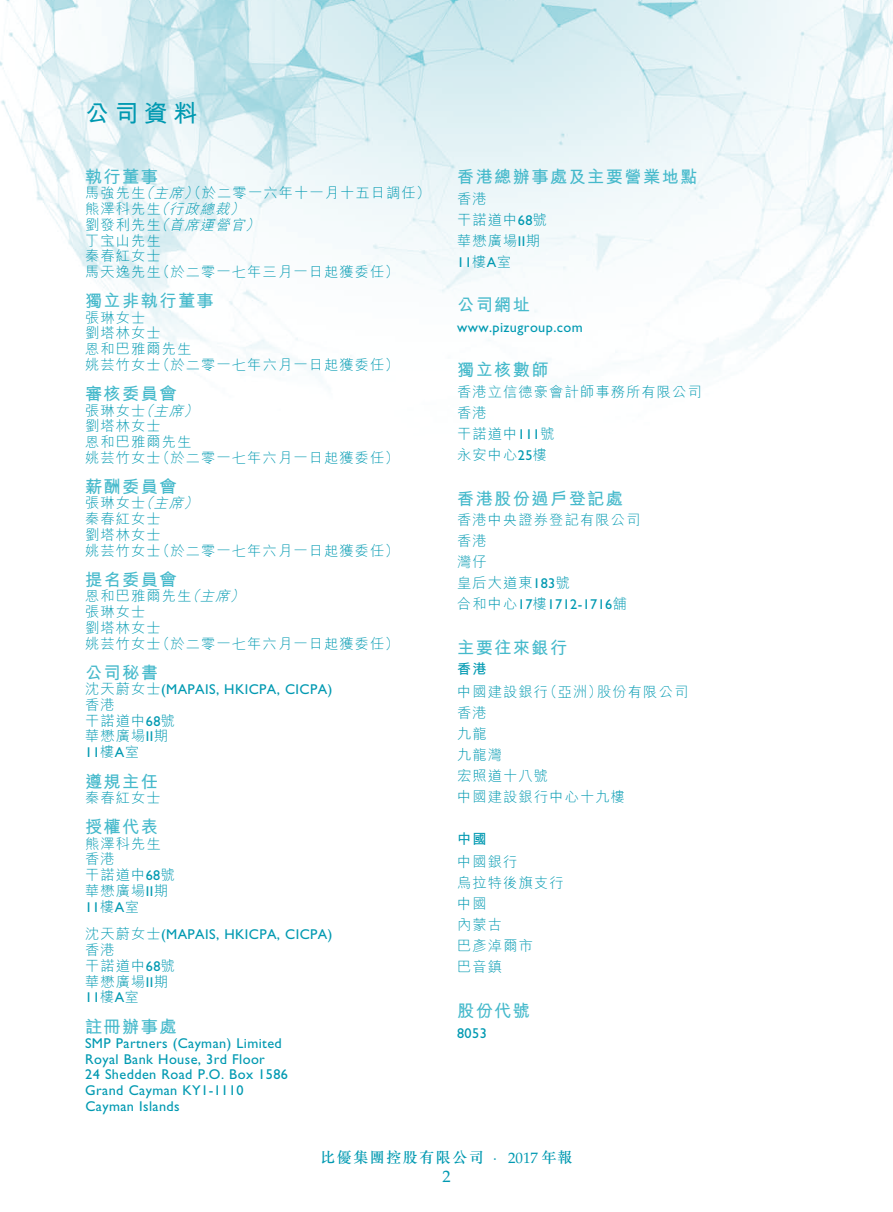
<style>
.page{position:relative;width:893px;height:1212px;background:#fff}
.page>*{position:absolute;margin:0;border:0;box-sizing:border-box;transform-origin:0 0}
.t1{font:700 24px "M Hei HK";color:#0099b1}
.t2{font:700 17.25px "M Hei HK";letter-spacing:.08em;color:#45b9cb}
.t3{font:16.5px "Palatino LT Std";color:#0099b1}
.t4{font:500 15px "M Sung HK";letter-spacing:.1em;color:#0099b1}
.t5{font:15px "Palatino LT Std";color:#0099b1}
.t6{font:300 14.25px/21px "M Hei HK";letter-spacing:.08em;color:#0099b1}
.t7{font:14.25px/15.8px "Gill Sans Std";letter-spacing:.03em;color:#0099b1}
.t8{font:italic 300 14.25px "M Hei HK";color:#0099b1}
.t9{font:700 14.25px "M Hei HK";color:#0099b1}
.s1{font-style:italic}
.s2{font-family:"M Hei HK";font-weight:300}
.s3{font-family:"Gill Sans Std";font-weight:400}
.s4{font-family:"M Sung HK";font-weight:500}
</style>
<div class="page">
<img style="left:0;top:0;width:893px;height:376px">
<h1 class="t1" style="left:85px;top:95px;width:114px">公司資料</h1>
<p class="t2" style="left:85px;top:164px;width:75px">執行董事</p>
<p class="t8" style="left:139px;top:183px;width:21px">（</p>
<p class="t6" style="left:184px;top:182px;width:248px"><span class="s1">）</span>（於二零一六年十一月十五日調任(</p>
<p class="t6" style="left:85px;top:182px;width:62px">馬強先生</p>
<p class="t8" style="left:154px;top:183px;width:36px">主席</p>
<p class="t8" style="left:154px;top:199px;width:21px">（</p>
<p class="t8" style="left:230px;top:199px;width:21px">(</p>
<p class="t8" style="left:169px;top:199px;width:67px">行政總裁</p>
<p class="t6" style="left:85px;top:198px;width:77px">熊澤科先生</p>
<p class="t8" style="left:169px;top:215px;width:82px">首席運營官</p>
<p class="t8" style="left:154px;top:215px;width:21px">（</p>
<p class="t8" style="left:245px;top:215px;width:21px">(</p>
<p class="t6" style="left:85px;top:213px;width:77px">劉發利先生</p>
<p class="t6" style="left:85px;top:229px;width:77px">丁宝山先生</p>
<p class="t6" style="left:85px;top:245px;width:77px">秦春紅女士</p>
<p class="t6" style="left:156px;top:261px;width:245px">（於二零一七年三月一日起獲委任(</p>
<p class="t6" style="left:85px;top:261px;width:77px">馬天逸先生</p>
<p class="t2" style="left:85px;top:289px;width:130px">獨立非執行董事</p>
<p class="t6" style="left:85px;top:306px;width:62px">張琳女士</p>
<p class="t6" style="left:85px;top:322px;width:77px">劉塔林女士</p>
<p class="t6" style="left:85px;top:338px;width:108px">恩和巴雅爾先生</p>
<p class="t6" style="left:156px;top:354px;width:245px">（於二零一七年六月一日起獲委任(</p>
<p class="t6" style="left:85px;top:354px;width:77px">姚芸竹女士</p>
<p class="t2" style="left:85px;top:381px;width:93px">審核委員會</p>
<p class="t8" style="left:139px;top:400px;width:21px">（</p>
<p class="t8" style="left:184px;top:400px;width:21px">(</p>
<p class="t6" style="left:85px;top:399px;width:62px">張琳女士</p>
<p class="t6" style="left:85px;top:415px;width:77px">劉塔林女士</p>
<p class="t6" style="left:85px;top:431px;width:108px">恩和巴雅爾先生</p>
<p class="t6" style="left:156px;top:446px;width:245px">（於二零一七年六月一日起獲委任(</p>
<p class="t8" style="left:154px;top:400px;width:36px">主席</p>
<p class="t6" style="left:85px;top:446px;width:77px">姚芸竹女士</p>
<p class="t2" style="left:85px;top:474px;width:93px">薪酬委員會</p>
<p class="t8" style="left:139px;top:493px;width:21px">（</p>
<p class="t8" style="left:184px;top:493px;width:21px">(</p>
<p class="t6" style="left:85px;top:492px;width:62px">張琳女士</p>
<p class="t6" style="left:85px;top:508px;width:77px">秦春紅女士</p>
<p class="t6" style="left:85px;top:524px;width:77px">劉塔林女士</p>
<p class="t8" style="left:154px;top:493px;width:36px">主席</p>
<p class="t6" style="left:156px;top:539px;width:245px">（於二零一七年六月一日起獲委任(</p>
<p class="t6" style="left:85px;top:539px;width:77px">姚芸竹女士</p>
<p class="t2" style="left:85px;top:567px;width:93px">提名委員會</p>
<p class="t8" style="left:185px;top:586px;width:21px">（</p>
<p class="t8" style="left:230px;top:586px;width:21px">(</p>
<p class="t6" style="left:85px;top:585px;width:108px">恩和巴雅爾先生</p>
<p class="t6" style="left:85px;top:601px;width:62px">張琳女士</p>
<p class="t6" style="left:85px;top:616px;width:77px">劉塔林女士</p>
<p class="t6" style="left:156px;top:632px;width:245px">（於二零一七年六月一日起獲委任(</p>
<p class="t8" style="left:200px;top:586px;width:36px">主席</p>
<p class="t6" style="left:85px;top:632px;width:77px">姚芸竹女士</p>
<p class="t2" style="left:85px;top:660px;width:75px">公司秘書</p>
<p class="t7" style="left:85px;top:682px;width:249px"><span class="s2">沈天蔚女士</span>(MAPAIS, HKICPA, CICPA(</p>
<p class="t6" style="left:85px;top:696px;width:92px;line-height:15.8px">香港<br>干諾道中<span class="s3">68</span>號華懋廣場<span class="s3">II</span>期</p>
<p class="t7" style="left:85px;top:745px;width:55px">11<span class="s2">樓</span>A<span class="s2">室</span></p>
<p class="t2" style="left:85px;top:769px;width:75px">遵規主任</p>
<p class="t6" style="left:85px;top:786px;width:77px">秦春紅女士</p>
<p class="t2" style="left:85px;top:814px;width:75px">授權代表</p>
<p class="t6" style="left:85px;top:835px;width:92px;line-height:15.8px">熊澤科先生香港<br>干諾道中<span class="s3">68</span>號華懋廣場<span class="s3">II</span>期</p>
<p class="t7" style="left:85px;top:893px;width:249px;line-height:27.8px">11<span class="s2">樓</span>A<span class="s2">室<br>沈天蔚女士</span>(MAPAIS, HKICPA, CICPA(</p>
<p class="t6" style="left:85px;top:941px;width:92px;line-height:15.8px">香港<br>干諾道中<span class="s3">68</span>號華懋廣場<span class="s3">II</span>期</p>
<p class="t7" style="left:85px;top:990px;width:55px">11<span class="s2">樓</span>A<span class="s2">室</span></p>
<p class="t2" style="left:85px;top:1014px;width:93px">註冊辦事處</p>
<p class="t7" style="left:85px;top:1035px;width:204px">SMP Partners (Cayman) Limited<br>Royal Bank House 3, rd Floor<br>24 Shedden Road O. P . Box 1586<br>Grand Cayman KY1-1110<br>Cayman Islands</p>
<p class="t2" style="left:457px;top:164px;width:242px">香港總辦事處及主要營業地點</p>
<p class="t6" style="left:457px;top:187px;width:92px">香港<br>干諾道中<span class="s3">68</span>號華懋廣場<span class="s3">II</span>期</p>
<p class="t7" style="left:457px;top:254px;width:55px">11<span class="s2">樓</span>A<span class="s2">室</span></p>
<p class="t2" style="left:457px;top:292px;width:75px">公司網址</p>
<p class="t7" style="left:457px;top:319px;width:127px">www.pizugroup.com</p>
<p class="t2" style="left:457px;top:357px;width:93px">獨立核數師</p>
<p class="t6" style="left:457px;top:380px;width:246px">香港立信德豪會計師事務所有限公司香港<br>干諾道中<span class="s3">111</span>號<br>永安中心<span class="s3">25</span>樓</p>
<p class="t2" style="left:457px;top:486px;width:168px">香港股份過戶登記處</p>
<p class="t6" style="left:457px;top:509px;width:185px">香港中央證券登記有限公司香港<br>灣仔<br>皇后大道東<span class="s3">183</span>號</p>
<p class="t7" style="left:457px;top:596px;width:171px"><span class="s2">合和中心</span>17<span class="s2">樓</span>1712-1716<span class="s2">舖</span></p>
<p class="t2" style="left:457px;top:635px;width:112px">主要往來銀行</p>
<p class="t9" style="left:457px;top:658px;width:31px">香港</p>
<p class="t6" style="left:597px;top:681px;width:93px">股份有限公司</p>
<p class="t6" style="left:543px;top:681px;width:60px">（亞洲）</p>
<p class="t6" style="left:457px;top:681px;width:169px">中國建設銀行<br>香港<br>九龍<br>九龍灣<br>宏照道十八號<br>中國建設銀行中心十九樓</p>
<p class="t9" style="left:457px;top:829px;width:31px">中國</p>
<p class="t6" style="left:457px;top:851px;width:108px">中國銀行<br>烏拉特後旗支行中國<br>內蒙古<br>巴彥淖爾市<br>巴音鎮</p>
<p class="t2" style="left:457px;top:998px;width:75px">股份代號</p>
<p class="t7" style="left:457px;top:1025px;width:31px">8053</p>
<p class="t4" style="left:320px;top:1147px;width:165px">比優集團控股有限公司</p>
<p class="t3" style="left:442px;top:1167px;width:10px">2</p>
<p class="t5" style="left:493px;top:1149px;width:5px">·</p>
<p class="t5" style="left:508px;top:1149px;width:66px">2017 <span class="s4">年報</span></p>
</div>
